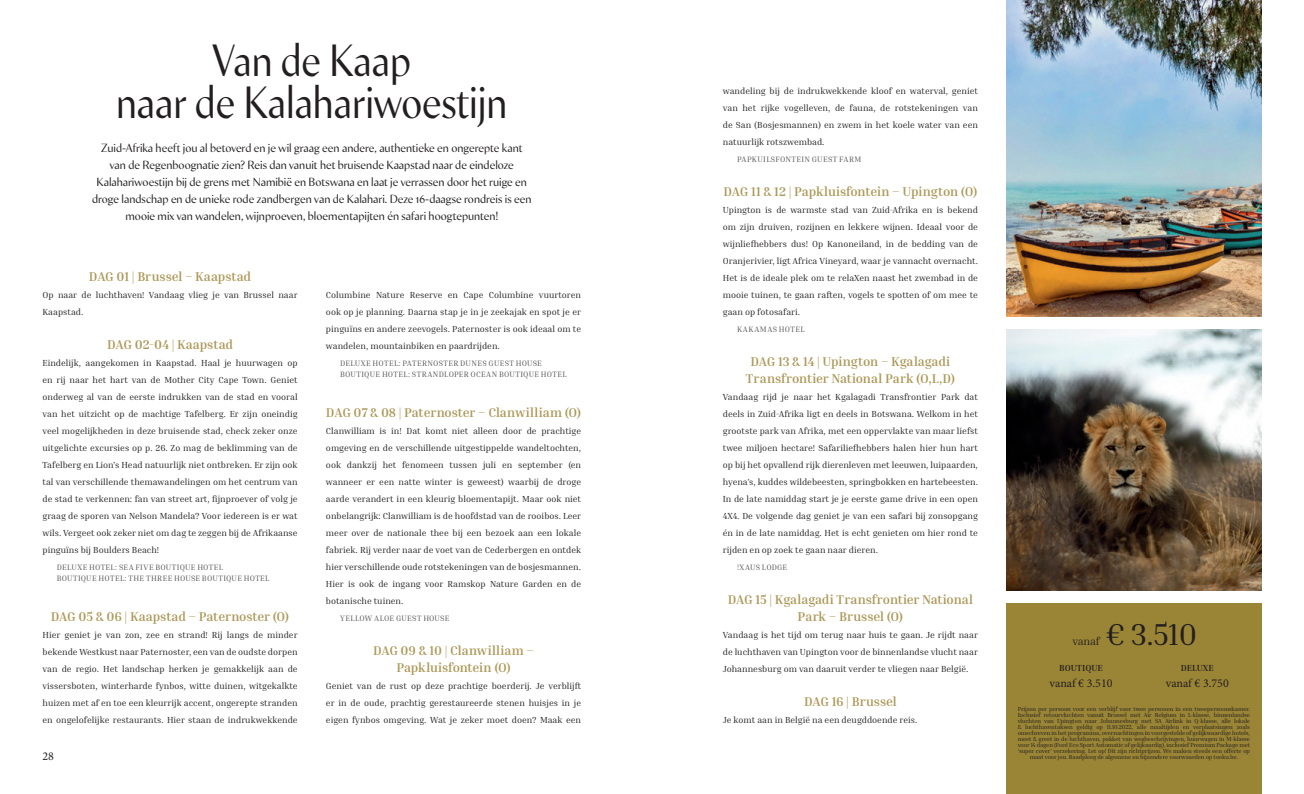
<style>
.page{position:relative;width:1304px;height:794px;background:#fff}
.page>*{position:absolute;margin:0;border:0;box-sizing:border-box;transform-origin:0 0}
.t1{font:42px/42px "Min Sans";color:#231f20;text-align:center;scale:.9 1}
.t2{font:31px "Inria Serif";color:#231f20}
.t3{font:700 13px/17px "Inria Serif";letter-spacing:-.005em;color:#ac9858;text-align:center}
.t4{font:12px "Minion Pro";color:#231f20}
.t5{font:11px/17px "Min Sans";color:#231f20;text-align:center}
.t6{font:11px "Inria Serif";letter-spacing:-.02em;color:#231f20}
.t7{font:9px/17px "Inria Serif";color:#231f20;text-align:justify}
.t8{font:700 9px "Inria Serif";color:#231f20}
.t9{font:8px/11px "Inria Serif";letter-spacing:.045em;color:#57585a}
.t10{font:8px "Inria Serif";letter-spacing:.065em;color:#57585a}
.t11{font:8px "Inria Serif";letter-spacing:.02em;color:#57585a}
.t12{font:6px/6px "Inria Serif";letter-spacing:-.02em;color:#231f20;text-align:center}
</style>
<div class="page">
<img style="left:1006px;top:0;width:255px;height:316px">
<img style="left:1007px;top:329px;width:254px;height:262px">
<div style="left:1006px;top:604px;width:255px;height:190px;background:#9a8536"></div>
<h1 class="t1" style="left:116px;top:40px;width:437px">Van de Kaap<br>naar de Kalahariwoestijn</h1>
<p class="t5" style="left:92px;top:139px;width:441px">Zuid-Afrika heeft jou al betoverd en je wil graag een andere, authentieke en ongerepte kant van de Regenboognatie zien? Reis dan vanuit het bruisende Kaapstad naar de eindeloze Kalahariwoestijn bij de grens met Namibië en Botswana en laat je verrassen door het ruige en droge landschap en de unieke rode zandbergen van de Kalahari. Deze 16-daagse rondreis is een mooie mix van wandelen, wijnproeven, bloementapijten én safari hoogtepunten!</p>
<h3 class="t3" style="left:89px;top:267px;width:164px">DAG 01 | Brussel – Kaapstad</h3>
<p class="t7" style="left:43px;top:286px;width:257px">Op naar de luchthaven! Vandaag vlieg je van Brussel naar<br>Kaapstad.</p>
<h3 class="t3" style="left:107px;top:335px;width:127px">DAG 02-04 | Kaapstad</h3>
<p class="t7" style="left:43px;top:354px;width:257px">Eindelijk, aangekomen in Kaapstad. Haal je huurwagen op en rij naar het hart van de Mother City Cape Town. Geniet onderweg al van de eerste indrukken van de stad en vooral van het uitzicht op de machtige Tafelberg. Er zijn oneindig veel mogelijkheden in deze bruisende stad, check zeker onze uitgelichte excursies op p. 26. Zo mag de beklimming van de Tafelberg en Lion’s Head natuurlijk niet ontbreken. Er zijn ook tal van verschillende themawandelingen om het centrum van de stad te verkennen: fan van street art, fijnproever of volg je graag de sporen van Nelson Mandela? Voor iedereen is er wat wils. Vergeet ook zeker niet om dag te zeggen bij de Afrikaanse pinguïns bij Boulders Beach!</p>
<p class="t9" style="left:57px;top:561px;width:214px">DELUXE HOTEL: SEA FIVE BOUTIQUE HOTEL<br>BOUTIQUE HOTEL: THE THREE HOUSE BOUTIQUE HOTEL</p>
<h3 class="t3" style="left:51px;top:607px;width:240px">DAG 05 &amp; 06 | Kaapstad – Paternoster (O)</h3>
<p class="t7" style="left:43px;top:626px;width:257px">Hier geniet je van zon, zee en strand! Rij langs de minder bekende Westkust naar Paternoster, een van de oudste dorpen van de regio. Het landschap herken je gemakkelijk aan de vissersboten, winterharde fynbos, witte duinen, witgekalkte huizen met af en toe een kleurrijk accent, ongerepte stranden en ongelofelijke restaurants. Hier staan de indrukwekkende</p>
<h3 class="t4" style="left:43px;top:748px;width:13px">28</h3>
<p class="t7" style="left:326px;top:286px;width:257px">Columbine Nature Reserve en Cape Columbine vuurtoren ook op je planning. Daarna stap je in je zeekajak en spot je er pinguïns en andere zeevogels. Paternoster is ook ideaal om te wandelen, mountainbiken en paardrijden.</p>
<p class="t9" style="left:340px;top:357px;width:228px">DELUXE HOTEL: PATERNOSTER DUNES GUEST HOUSE<br>BOUTIQUE HOTEL: STRANDLOPER OCEAN BOUTIQUE HOTEL</p>
<h3 class="t3" style="left:326px;top:403px;width:257px">DAG 07 &amp; 08 | Paternoster – Clanwilliam (O)</h3>
<p class="t7" style="left:326px;top:422px;width:257px">Clanwilliam is in! Dat komt niet alleen door de prachtige omgeving en de verschillende uitgestippelde wandeltochten, ook dankzij het fenomeen tussen juli en september (en wanneer er een natte winter is geweest) waarbij de droge aarde verandert in een kleurig bloementapijt. Maar ook niet onbelangrijk: Clanwilliam is de hoofdstad van de rooibos. Leer meer over de nationale thee bij een bezoek aan een lokale fabriek. Rij verder naar de voet van de Cederbergen en ontdek hier verschillende oude rotstekeningen van de bosjesmannen.<br>Hier is ook de ingang voor Ramskop Nature Garden en de botanische tuinen.</p>
<p class="t9" style="left:340px;top:612px;width:111px">YELLOW ALOE GUEST HOUSE</p>
<h3 class="t3" style="left:373px;top:641px;width:163px">DAG 09 &amp; 10 | Clanwilliam –<br>Papkluisfontein (O)</h3>
<p class="t7" style="left:326px;top:677px;width:257px">Geniet van de rust op deze prachtige boerderij. Je verblijft er in de oude, prachtig gerestaureerde stenen huisjes in je eigen fynbos omgeving. Wat je zeker moet doen? Maak een</p>
<p class="t7" style="left:723px;top:82px;width:257px">wandeling bij de indrukwekkende kloof en waterval, geniet van het rijke vogelleven, de fauna, de rotstekeningen van de San (Bosjesmannen) en zwem in het koele water van een natuurlijk rotszwembad.</p>
<p class="t9" style="left:737px;top:153px;width:126px">PAPKUILSFONTEIN GUEST FARM</p>
<h3 class="t3" style="left:723px;top:182px;width:255px">DAG 11 &amp; 12 | Papkluisfontein – Upington (O)</h3>
<p class="t7" style="left:723px;top:201px;width:257px">Upington is de warmste stad van Zuid-Afrika en is bekend om zijn druiven, rozijnen en lekkere wijnen. Ideaal voor de wijnliefhebbers dus! Op Kanoneiland, in de bedding van de Oranjerivier, ligt Africa Vineyard, waar je vannacht overnacht.<br>Het is de ideale plek om te relaXen naast het zwembad in de mooie tuinen, te gaan raften, vogels te spotten of om mee te gaan op fotosafari.</p>
<p class="t10" style="left:737px;top:324px;width:69px">KAKAMAS HOTEL</p>
<h3 class="t3" style="left:746px;top:352px;width:211px">DAG 13 &amp; 14 | Upington – Kgalagadi<br>Transfrontier National Park (O,L,D)</h3>
<p class="t7" style="left:723px;top:388px;width:257px">Vandaag rijd je naar het Kgalagadi Transfrontier Park dat deels in Zuid-Afrika ligt en deels in Botswana. Welkom in het grootste park van Afrika, met een oppervlakte van maar liefst twee miljoen hectare! Safariliefhebbers halen hier hun hart op bij het opvallend rijk dierenleven met leeuwen, luipaarden, hyena’s, kuddes wildebeesten, springbokken en hartebeesten.<br>In de late namiddag start je je eerste game drive in een open 4X4. De volgende dag geniet je van een safari bij zonsopgang én in de late namiddag. Het is echt genieten om hier rond te rijden en op zoek te gaan naar dieren.</p>
<p class="t11" style="left:737px;top:562px;width:52px">!XAUS LODGE</p>
<h3 class="t3" style="left:728px;top:590px;width:247px">DAG 15 | Kgalagadi Transfrontier National<br>Park – Brussel (O)</h3>
<p class="t7" style="left:723px;top:626px;width:257px">Vandaag is het tijd om terug naar huis te gaan. Je rijdt naar de luchthaven van Upington voor de binnenlandse vlucht naar Johannesburg om van daaruit verder te vliegen naar België.</p>
<h3 class="t3" style="left:804px;top:692px;width:94px">DAG 16 | Brussel</h3>
<p class="t7" style="left:723px;top:711px;width:196px">Je komt aan in België na een deugddoende reis.</p>
<h2 class="t2" style="left:1106px;top:615px;width:93px">€ 3.510</h2>
<p class="t6" style="left:1072px;top:634px;width:29px">vanaf</p>
<p class="t8" style="left:1059px;top:662px;width:45px">BOUTIQUE</p>
<p class="t8" style="left:1181px;top:662px;width:35px">DELUXE</p>
<h3 class="t4" style="left:1050px;top:675px;width:64px">vanaf € 3.510</h3>
<h3 class="t4" style="left:1166px;top:675px;width:64px">vanaf € 3.750</h3>
<p class="t12" style="left:1018px;top:706px;width:234px">Prijzen per persoon voor een verblijf voor twee personen in een tweepersoonskamer.<br>Inclusief retourvluchten vanuit Brussel met Air Belgium in L-klasse, binnenlandse vluchten van Upington naar Johannesburg met SA Airlink in Q-klasse, alle lokale &amp; luchthaventaksen geldig op 11.10.2022, alle maaltijden en verplaatsingen zoals omschreven in het programma, overnachtingen in voorgestelde of gelijkwaardige hotels, meet &amp; greet in de luchthaven, pakket van wegbeschrijvingen, huurwagen in M-klasse voor 14 dagen (Ford Eco Sport Automatic of gelijkaardig), inclusief Premium Package met ‘super cover’ verzekering. Let op! Dit zijn richtprijzen. We maken steeds een offerte op maat voor jou. Raadpleeg de algemene en bijzondere voorwaarden op tooku.be.</p>
</div>
